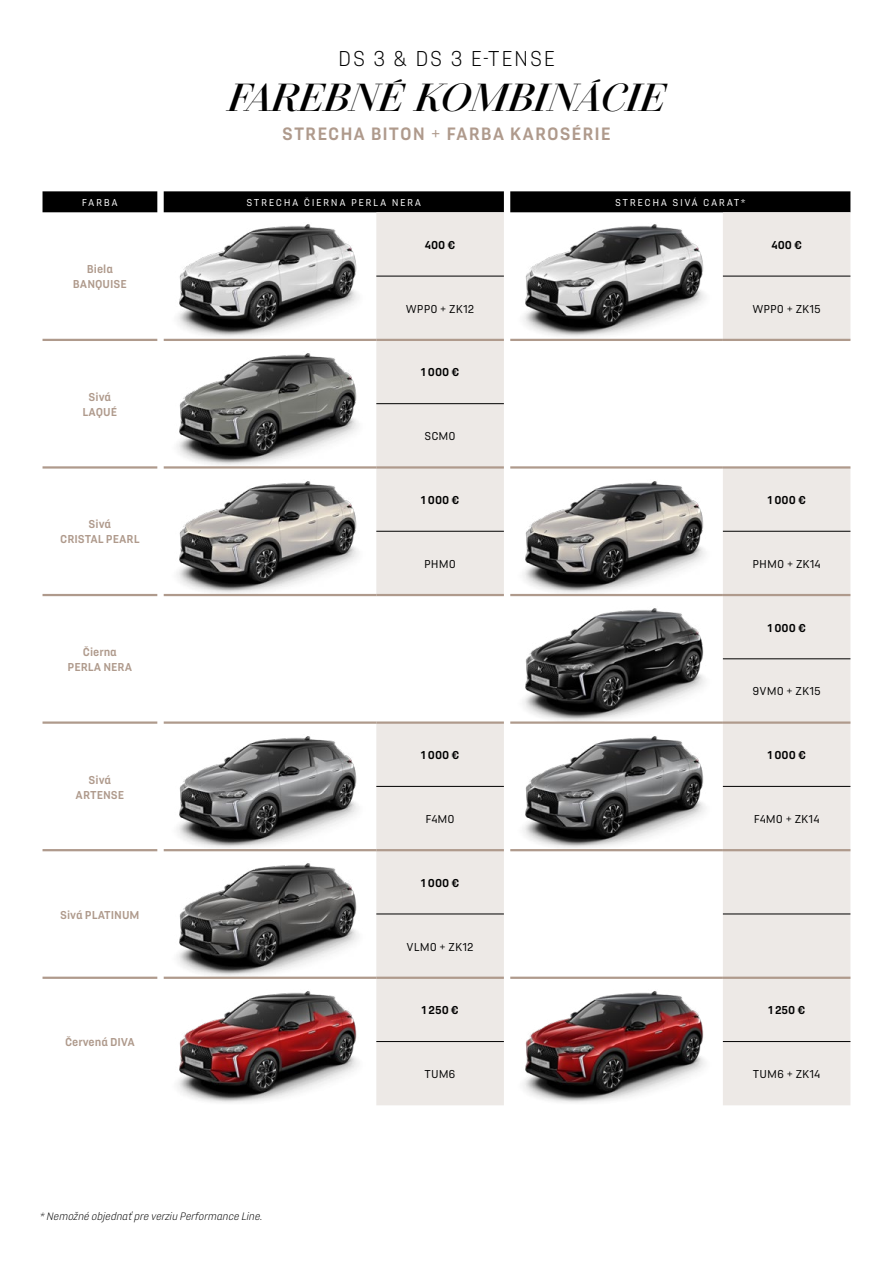
<style>
.page{position:relative;width:893px;height:1263px;background:#fff}
.page>*{position:absolute;margin:0;border:0;box-sizing:border-box;transform-origin:0 0}
.zakladny{font:italic 500 42px "DS Title";color:#000}
.zakladny-2{font:300 22.5px "DS Automobiles";letter-spacing:.05em;color:#000}
.zakladny-3{font:700 18.75px "DS Automobiles";letter-spacing:.05em;color:#af9a8c}
.t1{font:700 12px/15px "DS Automobiles";color:#af9a8c;text-align:center}
.t2{font:12px "DS Automobiles";color:#000}
.t3{font:700 12px "DS Automobiles";color:#000}
.t4{font:italic 300 11.25px "DS Automobiles";color:#000}
.t5{font:10.5px "DS Automobiles";letter-spacing:.15em;color:#fff}
.s1{font-weight:400}
</style>
<div class="page">
<div style="left:43px;top:191px;width:807px;height:21px;background:#000"></div>
<svg style="left:376px;top:212px;width:474px;height:893px;fill:#ede9e6"></svg>
<hr style="left:376px;top:276px;width:128px;height:1px;background:#000">
<hr style="left:723px;top:276px;width:127px;height:1px;background:#000">
<hr style="left:376px;top:403px;width:128px;height:1px;background:#000">
<hr style="left:376px;top:531px;width:128px;height:1px;background:#000">
<hr style="left:723px;top:531px;width:127px;height:1px;background:#000">
<hr style="left:723px;top:658px;width:127px;height:1px;background:#000">
<hr style="left:376px;top:786px;width:128px;height:1px;background:#000">
<hr style="left:723px;top:786px;width:127px;height:1px;background:#000">
<hr style="left:376px;top:914px;width:128px;height:1px;background:#000">
<hr style="left:723px;top:914px;width:127px;height:1px;background:#000">
<hr style="left:376px;top:1041px;width:128px;height:1px;background:#000">
<hr style="left:723px;top:1041px;width:127px;height:1px;background:#000">
<hr style="left:43px;top:339px;width:114px;height:2px;background:#af9a8c">
<hr style="left:164px;top:339px;width:212px;height:2px;background:#af9a8c">
<hr style="left:376px;top:339px;width:128px;height:2px;background:#af9a8c">
<hr style="left:510px;top:339px;width:213px;height:2px;background:#af9a8c">
<hr style="left:723px;top:339px;width:127px;height:2px;background:#af9a8c">
<hr style="left:43px;top:466px;width:114px;height:3px;background:#af9a8c">
<hr style="left:164px;top:466px;width:212px;height:3px;background:#af9a8c">
<hr style="left:376px;top:466px;width:128px;height:3px;background:#af9a8c">
<hr style="left:510px;top:466px;width:213px;height:3px;background:#af9a8c">
<hr style="left:723px;top:466px;width:127px;height:3px;background:#af9a8c">
<hr style="left:43px;top:594px;width:114px;height:2px;background:#af9a8c">
<hr style="left:164px;top:594px;width:212px;height:2px;background:#af9a8c">
<hr style="left:376px;top:594px;width:128px;height:2px;background:#af9a8c">
<hr style="left:510px;top:594px;width:213px;height:2px;background:#af9a8c">
<hr style="left:723px;top:594px;width:127px;height:2px;background:#af9a8c">
<hr style="left:43px;top:721px;width:114px;height:3px;background:#af9a8c">
<hr style="left:164px;top:721px;width:212px;height:3px;background:#af9a8c">
<hr style="left:376px;top:721px;width:128px;height:3px;background:#af9a8c">
<hr style="left:510px;top:721px;width:213px;height:3px;background:#af9a8c">
<hr style="left:723px;top:721px;width:127px;height:3px;background:#af9a8c">
<hr style="left:43px;top:849px;width:114px;height:2px;background:#af9a8c">
<hr style="left:164px;top:849px;width:212px;height:2px;background:#af9a8c">
<hr style="left:376px;top:849px;width:128px;height:2px;background:#af9a8c">
<hr style="left:510px;top:849px;width:213px;height:2px;background:#af9a8c">
<hr style="left:723px;top:849px;width:127px;height:2px;background:#af9a8c">
<hr style="left:43px;top:977px;width:114px;height:2px;background:#af9a8c">
<hr style="left:164px;top:977px;width:212px;height:2px;background:#af9a8c">
<hr style="left:376px;top:977px;width:128px;height:2px;background:#af9a8c">
<hr style="left:510px;top:977px;width:213px;height:2px;background:#af9a8c">
<hr style="left:723px;top:977px;width:127px;height:2px;background:#af9a8c">
<img style="left:164px;top:212px;width:212px;height:127px">
<img style="left:510px;top:212px;width:213px;height:127px">
<img style="left:177px;top:353px;width:181px;height:112px">
<img style="left:177px;top:481px;width:181px;height:113px">
<img style="left:510px;top:469px;width:213px;height:125px">
<img style="left:510px;top:596px;width:213px;height:125px">
<img style="left:177px;top:736px;width:181px;height:112px">
<img style="left:510px;top:724px;width:213px;height:125px">
<img style="left:164px;top:851px;width:212px;height:126px">
<img style="left:177px;top:991px;width:182px;height:112px">
<img style="left:510px;top:979px;width:213px;height:126px">
<p class="zakladny-2" style="left:338px;top:45px;width:219px">DS 3 &amp; DS 3 E-TENSE</p>
<p class="zakladny" style="left:228px;top:75px;width:439px">FAREBNÉ KOMBINÁCIE</p>
<p class="zakladny-3" style="left:282px;top:121px;width:330px">STRECHA BITON <span class="s1">+</span> FARBA KAROSÉRIE</p>
<p class="t5" style="left:82px;top:196px;width:38px">FARBA</p>
<p class="t5" style="left:246px;top:196px;width:176px">STRECHA ČIERNA PERLA NERA</p>
<p class="t5" style="left:615px;top:196px;width:132px">STRECHA SIVÁ CARAT*</p>
<p class="t1" style="left:87px;top:261px;width:28px">Biela</p>
<p class="t1" style="left:73px;top:276px;width:55px">BANQUISE</p>
<p class="t1" style="left:89px;top:389px;width:24px">Sivá</p>
<p class="t1" style="left:83px;top:404px;width:36px">LAQUÉ</p>
<p class="t1" style="left:89px;top:516px;width:24px">Sivá</p>
<p class="t1" style="left:60px;top:531px;width:81px">CRISTAL PEARL</p>
<p class="t1" style="left:68px;top:644px;width:66px">Čierna<br>PERLA NERA</p>
<p class="t1" style="left:89px;top:771px;width:24px">Sivá</p>
<p class="t1" style="left:76px;top:786px;width:50px">ARTENSE</p>
<p class="t1" style="left:60px;top:906px;width:81px">Sivá PLATINUM</p>
<p class="t1" style="left:65px;top:1034px;width:71px">Červená DIVA</p>
<p class="t4" style="left:39px;top:1210px;width:227px">*NemožnéobjednaťpreverziuPerformanceLine.</p>
<p class="t3" style="left:425px;top:237px;width:32px">400 €</p>
<p class="t3" style="left:771px;top:237px;width:32px">400 €</p>
<p class="t2" style="left:406px;top:301px;width:70px">WPP0 + ZK12</p>
<p class="t2" style="left:752px;top:301px;width:70px">WPP0 + ZK15</p>
<p class="t3" style="left:421px;top:365px;width:40px">1 000 €</p>
<p class="t2" style="left:425px;top:429px;width:33px">SCM0</p>
<p class="t3" style="left:421px;top:492px;width:40px">1 000 €</p>
<p class="t3" style="left:767px;top:492px;width:40px">1 000 €</p>
<p class="t2" style="left:424px;top:556px;width:33px">PHM0</p>
<p class="t2" style="left:753px;top:556px;width:70px">PHM0 + ZK14</p>
<p class="t3" style="left:767px;top:620px;width:40px">1 000 €</p>
<p class="t2" style="left:753px;top:684px;width:70px">9VM0 + ZK15</p>
<p class="t3" style="left:421px;top:747px;width:40px">1 000 €</p>
<p class="t3" style="left:767px;top:747px;width:40px">1 000 €</p>
<p class="t2" style="left:425px;top:811px;width:31px">F4M0</p>
<p class="t2" style="left:754px;top:811px;width:67px">F4M0 + ZK14</p>
<p class="t3" style="left:421px;top:875px;width:40px">1 000 €</p>
<p class="t2" style="left:407px;top:939px;width:68px">VLM0 + ZK12</p>
<p class="t3" style="left:421px;top:1002px;width:39px">1 250 €</p>
<p class="t3" style="left:768px;top:1002px;width:39px">1 250 €</p>
<p class="t2" style="left:425px;top:1067px;width:33px">TUM6</p>
<p class="t2" style="left:753px;top:1067px;width:69px">TUM6 + ZK14</p>
</div>
